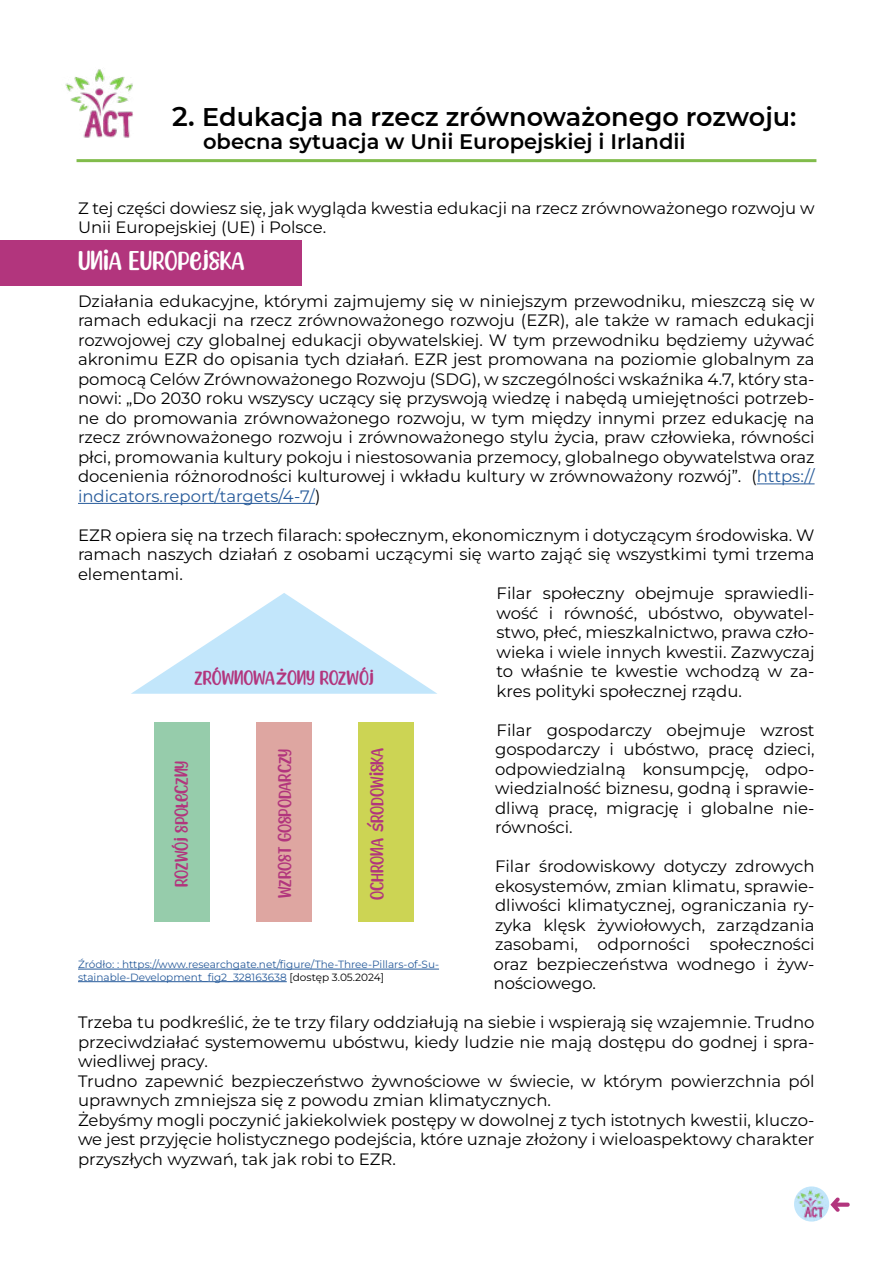
<style>
.page{position:relative;width:893px;height:1263px;background:#fff}
.page>*{position:absolute;margin:0;border:0;box-sizing:border-box;transform-origin:0 0}
.t1{font:600 25.5px "Montserrat";color:#000}
.t2{font:24px "Spiny Lobster";color:#fff}
.t3{font:600 21px "Montserrat";color:#000}
.t4{font:18px "Spiny Lobster";color:#b2357d}
.t5{font:16.5px/19.5px "Montserrat";color:#000;text-align:justify}
.t6{font:16.5px "Spiny Lobster";color:#b2357d}
.t7{font:10.5px/12.6px "Montserrat";color:#275b9b}
.s1{font-size:27px}
.s2{color:#275b9b}
.s3{font-family:"Comic Relief";font-size:22.5px}
.s4{font-family:"Comic Relief";font-size:19.5px}
.s5{color:#000}
</style>
<div class="page">
<hr style="left:77px;top:159px;width:739px;height:3px;background:#81bc4b">
<img style="left:65px;top:69px;width:68px;height:69px">
<img style="left:794px;top:1186px;width:35px;height:35px;border-radius:18px">
<svg style="left:830px;top:1197px;width:20px;height:15px"></svg>
<div style="left:0;top:240px;width:302px;height:46px;background:#b2357d"></div>
<hr style="left:757px;top:483px;width:58px;height:1px;background:#275b9b">
<hr style="left:78px;top:503px;width:237px;height:1px;background:#275b9b">
<svg style="left:131px;top:593px;width:306px;height:101px"></svg>
<div style="left:154px;top:722px;width:56px;height:200px;background:#96ccab"></div>
<div style="left:256px;top:722px;width:56px;height:200px;background:#dea6a1"></div>
<div style="left:359px;top:722px;width:55px;height:200px;background:#ccd454"></div>
<hr style="left:78px;top:969px;width:361px;height:1px;background:#275b9b">
<hr style="left:78px;top:981px;width:209px;height:1px;background:#275b9b">
<h1 class="t1" style="left:172px;top:99px;width:626px"><span class="s1">2.</span> Edukacja na rzecz zrównoważonego rozwoju:</h1>
<p class="t3" style="left:203px;top:127px;width:484px">obecna sytuacja w Unii Europejskiej i Irlandii</p>
<p class="t5" style="left:78px;top:198px;width:738px">Z tej części dowiesz się, jak wygląda kwestia edukacji na rzecz zrównoważonego rozwoju w<br>Unii Europejskiej (UE) i Polsce.</p>
<h2 class="t2" style="left:78px;top:246px;width:168px">UNIA EUROPEJSKA</h2>
<p class="t5" style="left:78px;top:291px;width:738px">Działania edukacyjne, którymi zajmujemy się w niniejszym przewodniku, mieszczą się w ramach edukacji na rzecz zrównoważonego rozwoju (EZR), ale także w ramach edukacji rozwojowej czy globalnej edukacji obywatelskiej. W tym przewodniku będziemy używać akronimu EZR do opisania tych działań. EZR jest promowana na poziomie globalnym za pomocą Celów Zrównoważonego Rozwoju (SDG), w szczególności wskaźnika 4.7, który sta&shy;nowi: „Do 2030 roku wszyscy uczący się przyswoją wiedzę i nabędą umiejętności potrzeb&shy;ne do promowania zrównoważonego rozwoju, w tym między innymi przez edukację na rzecz zrównoważonego rozwoju i zrównoważonego stylu życia, praw człowieka, równości płci, promowania kultury pokoju i niestosowania przemocy, globalnego obywatelstwa oraz docenienia różnorodności kulturowej i wkładu kultury w zrównoważony rozwój”. (<span class="s2">https:// indicators.report/targets/4-7/</span>)</p>
<p class="t5" style="left:78px;top:525px;width:738px">EZR opiera się na trzech filarach: społecznym, ekonomicznym i dotyczącym środowiska. W</p>
<p class="t5" style="left:78px;top:544px;width:738px">ramach naszych działań z osobami uczącymi się warto zająć się wszystkimi tymi trzema</p>
<p class="t5" style="left:78px;top:564px;width:106px">elementami.</p>
<p class="t5" style="left:497px;top:583px;width:320px">Filar społeczny obejmuje sprawiedli-</p>
<p class="t5" style="left:497px;top:603px;width:319px">wość i równość, ubóstwo, obywatel-</p>
<p class="t5" style="left:497px;top:622px;width:320px">stwo, płeć, mieszkalnictwo, prawa czło-</p>
<p class="t5" style="left:497px;top:642px;width:320px">wieka i wiele innych kwestii. Zazwyczaj</p>
<p class="t5" style="left:497px;top:661px;width:320px">to właśnie te kwestie wchodzą w za-</p>
<p class="t5" style="left:497px;top:681px;width:247px">kres polityki społecznej rządu.</p>
<p class="t5" style="left:495px;top:720px;width:321px">Filar gospodarczy obejmuje wzrost gospodarczy i ubóstwo, pracę dzieci, odpowiedzialną konsumpcję, odpo&shy;wiedzialność biznesu, godną i sprawie&shy;dliwą pracę, migrację i globalne nie&shy;równości.</p>
<p class="t5" style="left:494px;top:856px;width:323px">Filar środowiskowy dotyczy zdrowych ekosystemów, zmian klimatu, sprawie&shy;dliwości klimatycznej, ograniczania ry&shy;zyka klęsk żywiołowych, zarządzania zasobami, odporności społeczności oraz bezpieczeństwa wodnego i żyw&shy;nościowego.</p>
<p class="t5" style="left:78px;top:1012px;width:738px;text-align:left">Trzeba tu podkreślić, że te trzy filary oddziałują na siebie i wspierają się wzajemnie. Trudno przeciwdziałać systemowemu ubóstwu, kiedy ludzie nie mają dostępu do godnej i spra&shy;wiedliwej pracy.<br>Trudno zapewnić bezpieczeństwo żywnościowe w świecie, w którym powierzchnia pól uprawnych zmniejsza się z powodu zmian klimatycznych.<br>Żebyśmy mogli poczynić jakiekolwiek postępy w dowolnej z tych istotnych kwestii, kluczo&shy;we jest przyjęcie holistycznego podejścia, które uznaje złożony i wieloaspektowy charakter przyszłych wyzwań, tak jak robi to EZR.</p>
<p class="t4" style="left:195px;top:666px;width:181px">ZRÓWNOWA<span class="s3">ż</span>ONY ROZWÓJ</p>
<p class="t6" style="left:171px;top:887px;width:128px;rotate:-90deg">ROZWÓJ SPOŁECZNY</p>
<p class="t6" style="left:274px;top:898px;width:151px;rotate:-90deg">WZROST GOSPODARCZY</p>
<p class="t6" style="left:367px;top:899px;width:153px;rotate:-90deg">OCHRONA <span class="s4">ś</span>RODOWISKA</p>
<p class="t7" style="left:78px;top:958px;width:363px">Źródło: : https://www.researchgate.net/figure/The-Three-Pillars-of-Su&shy;stainable-Development_fig2_328163638 <span class="s5">[dostęp 3.05.2024]</span></p>
</div>
